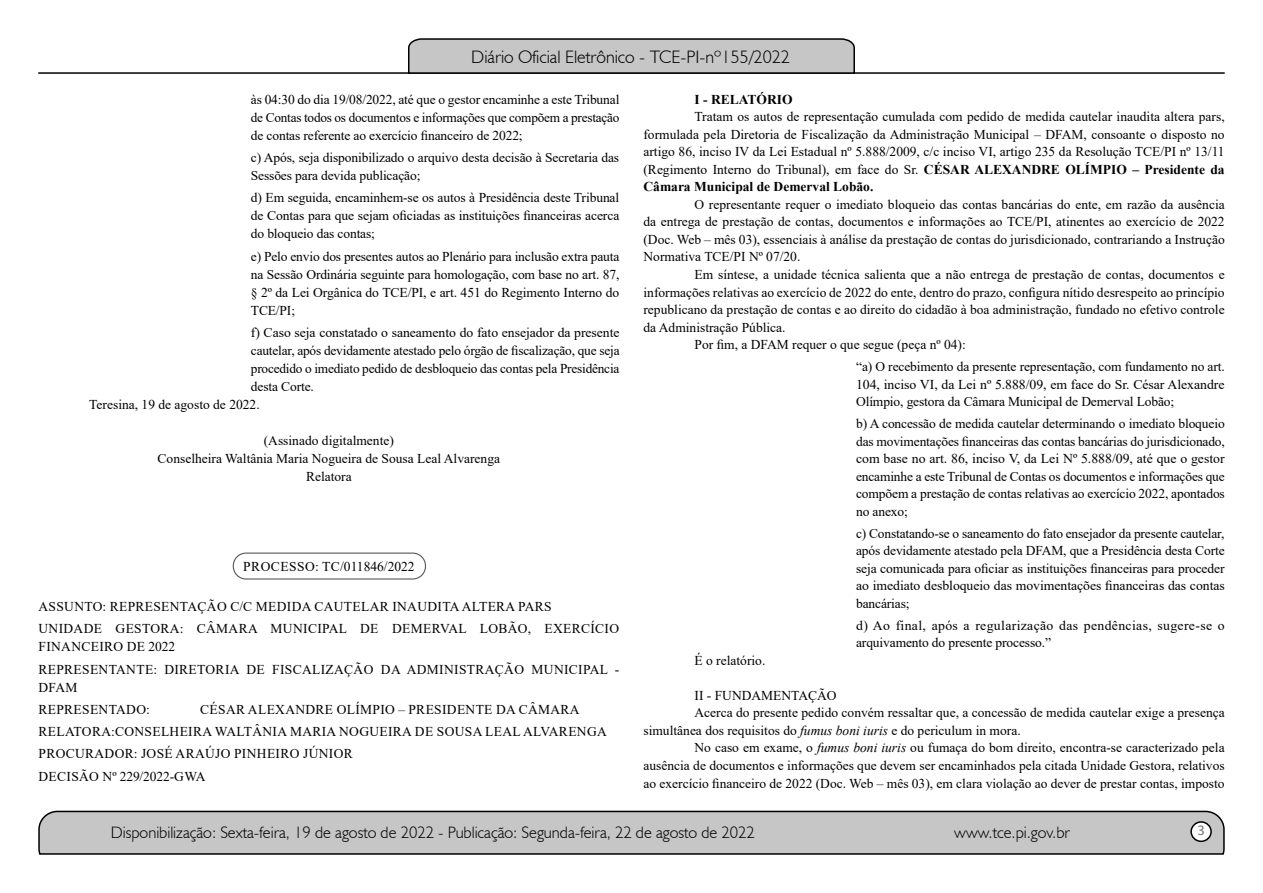
<style>
.page{position:relative;width:1263px;height:893px;background:#fff}
.page>*{position:absolute;margin:0;border:0;box-sizing:border-box;transform-origin:0 0}
.t1{font:300 18px "Humanist 521 BT";color:#000}
.t2{font:300 16.5px "Humanist 521 BT";color:#000}
.t3{font:15px "Estrangelo Edessa";color:#808080}
.t4{font:13.5px/17.5px "Times New Roman";color:#000;text-align:justify}
.t5{font:13.5px/22.2px "Times New Roman";letter-spacing:.025em;color:#000}
.t6{font:13.5px "Times New Roman";letter-spacing:.02em;color:#000}
.t7{font:700 13.5px "Times New Roman";color:#000}
.s1{font-weight:700}
.s2{font-style:italic}
</style>
<div class="page">
<svg style="left:38px;top:810px;width:1187px;height:45px;background:#b9b9b9"></svg>
<div style="left:1191px;top:822px;width:20px;height:19px;background:#fff;border-radius:50%"></div>
<div style="left:1190px;top:821px;width:22px;height:21px;border:2px solid #000;border-radius:50%"></div>
<hr style="left:38px;top:72px;width:1187px;height:2px;background:#000">
<svg style="left:407px;top:38px;width:449px;height:36px;background:#b4b4b4"></svg>
<div style="left:233px;top:553px;width:193px;height:27px;border:1px solid #575756;border-radius:13px"></div>
<h1 class="t1" style="left:471px;top:46px;width:320px">Diário Oficial Eletrônico - TCE-PI-nº155/2022</h1>
<p class="t4" style="left:251px;top:90px;width:370px;line-height:18px">às 04:30 do dia 19/08/2022, até que o gestor encaminhe a este Tribunal de Contas todos os documentos e informações que compõem a prestação de contas referente ao exercício financeiro de 2022;</p>
<p class="t4" style="left:251px;top:148px;width:370px;line-height:18px">c) Após, seja disponibilizado o arquivo desta decisão à Secretaria das<br>Sessões para devida publicação;</p>
<p class="t4" style="left:251px;top:188px;width:370px;line-height:18px">d) Em seguida, encaminhem-se os autos à Presidência deste Tribunal de Contas para que sejam oficiadas as instituições financeiras acerca do bloqueio das contas;</p>
<p class="t4" style="left:251px;top:247px;width:370px;line-height:18px">e) Pelo envio dos presentes autos ao Plenário para inclusão extra pauta na Sessão Ordinária seguinte para homologação, com base no art. 87, § 2º da Lei Orgânica do TCE/PI, e art. 451 do Regimento Interno do TCE/PI;</p>
<p class="t4" style="left:251px;top:323px;width:370px">f) Caso seja constatado o saneamento do fato ensejador da presente</p>
<p class="t4" style="left:251px;top:341px;width:370px">cautelar, após devidamente atestado pelo órgão de fiscalização, que seja</p>
<p class="t4" style="left:251px;top:359px;width:370px">procedido o imediato pedido de desbloqueio das contas pela Presidência</p>
<p class="t4" style="left:251px;top:377px;width:65px">desta Corte.</p>
<p class="t4" style="left:89px;top:395px;width:172px">Teresina, 19 de agosto de 2022.</p>
<p class="t4" style="left:158px;top:431px;width:344px;line-height:18px;text-align:center">(Assinado digitalmente)<br>Conselheira Waltânia Maria Nogueira de Sousa Leal Alvarenga<br>Relatora</p>
<p class="t7" style="left:694px;top:89px;width:100px">I - RELATÓRIO</p>
<p class="t4" style="left:643px;top:107px;width:583px;text-indent:51px">Tratam os autos de representação cumulada com pedido de medida cautelar inaudita altera pars, formulada pela Diretoria de Fiscalização da Administração Municipal – DFAM, consoante o disposto no artigo 86, inciso IV da Lei Estadual nº 5.888/2009, c/c inciso VI, artigo 235 da Resolução TCE/PI nº 13/11 (Regimento Interno do Tribunal), em face do Sr. <span class="s1">CÉSAR ALEXANDRE OLÍMPIO – Presidente da Câmara Municipal de Demerval Lobão.</span></p>
<p class="t4" style="left:643px;top:195px;width:583px;text-indent:51px">O representante requer o imediato bloqueio das contas bancárias do ente, em razão da ausência da entrega de prestação de contas, documentos e informações ao TCE/PI, atinentes ao exercício de 2022 (Doc. Web – mês 03), essenciais à análise da prestação de contas do jurisdicionado, contrariando a Instrução Normativa TCE/PI Nº 07/20.</p>
<p class="t4" style="left:694px;top:265px;width:532px">Em síntese, a unidade técnica salienta que a não entrega de prestação de contas, documentos e</p>
<p class="t4" style="left:643px;top:283px;width:583px">informações relativas ao exercício de 2022 do ente, dentro do prazo, configura nítido desrespeito ao princípio</p>
<p class="t4" style="left:643px;top:300px;width:583px">republicano da prestação de contas e ao direito do cidadão à boa administração, fundado no efetivo controle</p>
<p class="t4" style="left:643px;top:318px;width:144px">da Administração Pública.</p>
<p class="t4" style="left:694px;top:335px;width:273px">Por fim, a DFAM requer o que segue (peça nº 04):</p>
<p class="t4" style="left:856px;top:357px;width:370px">“a) O recebimento da presente representação, com fundamento no art.<br>104, inciso VI, da Lei nº 5.888/09, em face do Sr. César Alexandre Olímpio, gestora da Câmara Municipal de Demerval Lobão;</p>
<p class="t4" style="left:856px;top:414px;width:370px">b) A concessão de medida cautelar determinando o imediato bloqueio das movimentações financeiras das contas bancárias do jurisdicionado, com base no art. 86, inciso V, da Lei Nº 5.888/09, até que o gestor encaminhe a este Tribunal de Contas os documentos e informações que compõem a prestação de contas relativas ao exercício 2022, apontados no anexo;</p>
<p class="t4" style="left:856px;top:524px;width:370px">c) Constatando-se o saneamento do fato ensejador da presente cautelar, após devidamente atestado pela DFAM, que a Presidência desta Corte seja comunicada para oficiar as instituições financeiras para proceder ao imediato desbloqueio das movimentações financeiras das contas bancárias;</p>
<p class="t5" style="left:856px;top:616px;width:370px;line-height:17.5px">d) Ao final, após a regularização das pendências, sugere-se o arquivamento do presente processo.”</p>
<p class="t4" style="left:694px;top:651px;width:72px">É o relatório.</p>
<p class="t4" style="left:694px;top:686px;width:144px">II - FUNDAMENTAÇÃO</p>
<p class="t4" style="left:694px;top:704px;width:532px">Acerca do presente pedido convém ressaltar que, a concessão de medida cautelar exige a presença</p>
<p class="t4" style="left:643px;top:721px;width:379px">simultânea dos requisitos do <span class="s2">fumus boni iuris</span> e do periculum in mora.</p>
<p class="t4" style="left:694px;top:739px;width:532px">No caso em exame, o <span class="s2">fumus boni iuris</span> ou fumaça do bom direito, encontra-se caracterizado pela</p>
<p class="t4" style="left:643px;top:756px;width:583px">ausência de documentos e informações que devem ser encaminhados pela citada Unidade Gestora, relativos</p>
<p class="t4" style="left:643px;top:774px;width:583px">ao exercício financeiro de 2022 (Doc. Web – mês 03), em clara violação ao dever de prestar contas, imposto</p>
<p class="t6" style="left:243px;top:557px;width:173px">PROCESSO: TC/011846/2022</p>
<p class="t5" style="left:39px;top:595px;width:582px">ASSUNTO: REPRESENTAÇÃO C/C MEDIDA CAUTELAR INAUDITA ALTERA PARS<br>UNIDADE GESTORA: CÂMARA MUNICIPAL DE DEMERVAL LOBÃO, EXERCÍCIO</p>
<p class="t5" style="left:39px;top:635px;width:582px">FINANCEIRO DE 2022<br>REPRESENTANTE: DIRETORIA DE FISCALIZAÇÃO DA ADMINISTRAÇÃO MUNICIPAL -</p>
<p class="t5" style="left:39px;top:676px;width:113px">DFAM<br>REPRESENTADO:</p>
<p class="t5" style="left:39px;top:698px;width:570px;text-indent:162px">CÉSAR ALEXANDRE OLÍMPIO – PRESIDENTE DA CÂMARA RELATORA:CONSELHEIRA WALTÂNIA MARIA NOGUEIRA DE SOUSA LEAL ALVARENGA PROCURADOR: JOSÉ ARAÚJO PINHEIRO JÚNIOR<br>DECISÃO Nº 229/2022-GWA</p>
<p class="t2" style="left:111px;top:822px;width:646px">Disponibilização: Sexta-feira, 19 de agosto de 2022 - Publicação: Segunda-feira, 22 de agosto de 2022</p>
<p class="t2" style="left:954px;top:822px;width:117px">www.tce.pi.gov.br</p>
<p class="t3" style="left:1197px;top:823px;width:9px">3</p>
</div>
